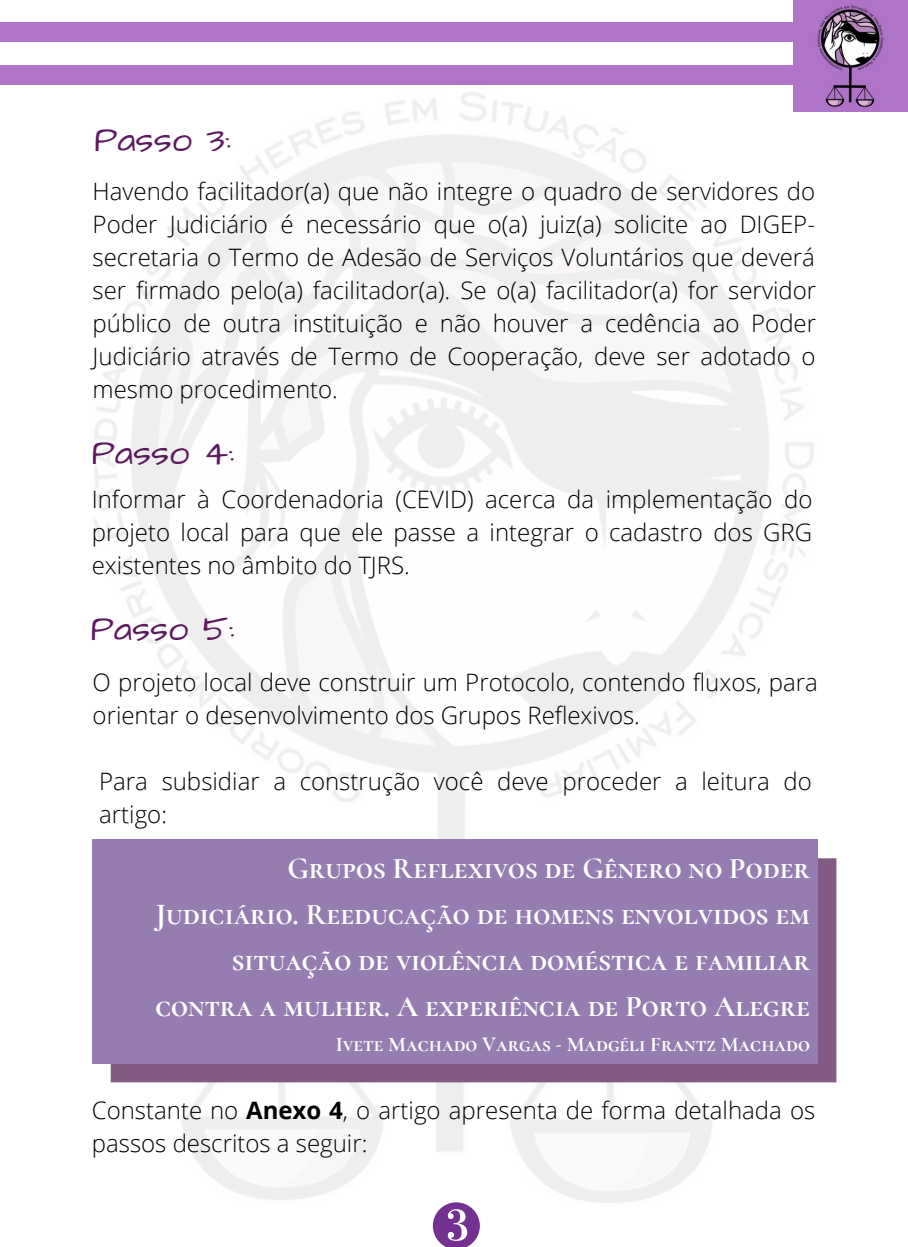
<style>
.page{position:relative;width:908px;height:1247px;background:#fff}
.page>*{position:absolute;margin:0;border:0;box-sizing:border-box;transform-origin:0 0}
.t1{font:36px "Architects Daughter";color:#5c195d}
.t2{font:700 29.8px/45.8px "Cormorant SC";color:#fff;text-align:right}
.t3{font:300 24px/33px "Open Sans";color:#000}
.t4{font:700 20.8px "Cormorant SC";color:#fff}
.s1{font-weight:700}
</style>
<div class="page">
<img style="left:0;top:0;width:908px;height:1232px">
<div style="left:111px;top:858px;width:725px;height:224px;background:#815b82"></div>
<div style="left:92px;top:839px;width:725px;height:224px;background:#957cb1"></div>
<div style="left:0;top:66px;width:907px;height:19px;background:#af74c7"></div>
<div style="left:0;top:23px;width:907px;height:19px;background:#af74c7"></div>
<img style="left:793px;top:0;width:114px;height:111px">
<svg style="left:433px;top:1202px;width:46px;height:44px"></svg>
<h1 class="t1" style="left:94px;top:116px;width:138px">Passo 3:</h1>
<p class="t3" style="left:93px;top:174px;width:725px;text-align:justify">Havendo facilitador(a) que não integre o quadro de servidores do Poder Judiciário é necessário que o(a) juiz(a) solicite ao DIGEP&shy;secretaria o Termo de Adesão de Serviços Voluntários que deverá ser firmado pelo(a) facilitador(a). Se o(a) facilitador(a) for servidor público de outra instituição e não houver a cedência ao Poder Judiciário através de Termo de Cooperação, deve ser adotado o mesmo procedimento.</p>
<h1 class="t1" style="left:92px;top:428px;width:144px">Passo 4:</h1>
<p class="t3" style="left:92px;top:482px;width:722px;text-align:justify">Informar à Coordenadoria (CEVID) acerca da implementação do projeto local para que ele passe a integrar o cadastro dos GRG existentes no âmbito do TJRS.</p>
<h1 class="t1" style="left:91px;top:604px;width:145px">Passo 5:</h1>
<p class="t3" style="left:93px;top:665px;width:726px">O projeto local deve construir um Protocolo, contendo fluxos, para orientar o desenvolvimento dos Grupos Reflexivos.</p>
<p class="t3" style="left:99px;top:764px;width:714px">Para subsidiar a construção você deve proceder a leitura do artigo:</p>
<p class="t2" style="left:155px;top:845px;width:656px">Grupos Reflexivos de Gênero no Poder Judiciário. Reeducação de homens envolvidos em situação de violência doméstica e familiar contra a mulher. A experiência de Porto Alegre</p>
<p class="t4" style="left:336px;top:1032px;width:475px">Ivete Machado Vargas - Madgéli Frantz Machado</p>
<p class="t3" style="left:92px;top:1093px;width:725px">Constante no <span class="s1">Anexo 4</span>, o artigo apresenta de forma detalhada os passos descritos a seguir:</p>
</div>
